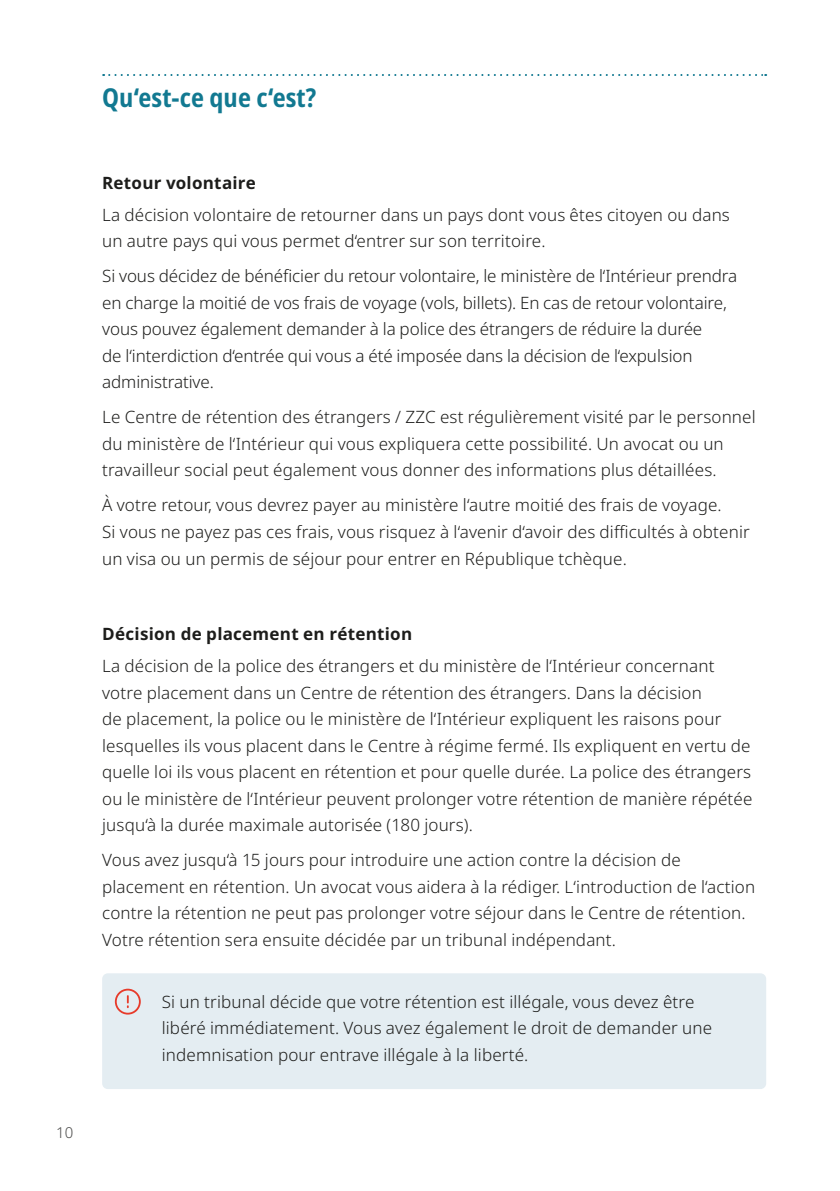
<style>
.page{position:relative;width:840px;height:1191px;background:#fff}
.page>*{position:absolute;margin:0;border:0;box-sizing:border-box;transform-origin:0 0}
.t1{font:700 26px "Noto Sans Condensed";letter-spacing:.005em;color:#127991}
.t2{font:17px/26.6px "Noto Sans";letter-spacing:.01em;color:#1d1d1b}
.t3{font:15px "Noto Sans";color:#4a4a49}
</style>
<div class="page">
<svg style="left:103px;top:74px;width:662px;height:2px"></svg>
<div style="left:102px;top:973px;width:663px;height:116px;background:#e4edf2;border-radius:6px"></div>
<svg style="left:115px;top:988px;width:26px;height:26px"></svg>
<p class="t3" style="left:56px;top:1121px;width:19px">10</p>
<h1 class="t1" style="left:102px;top:79px;width:215px">Qu‘est-ce que c‘est?</h1>
<p class="t2" style="left:102px;top:167px;width:629px;line-height:32.2px">Retour volontaire<br>La décision volontaire de retourner dans un pays dont vous êtes citoyen ou dans</p>
<p class="t2" style="left:102px;top:224px;width:636px;line-height:35px">un autre pays qui vous permet d‘entrer sur son territoire.<br>Si vous décidez de bénéficier du retour volontaire, le ministère de l‘Intérieur prendra</p>
<p class="t2" style="left:102px;top:290px;width:626px">en charge la moitié de vos frais de voyage (vols, billets). En cas de retour volontaire, vous pouvez également demander à la police des étrangers de réduire la durée<br>de l‘interdiction d‘entrée qui vous a été imposée dans la décision de l‘expulsion administrative.</p>
<p class="t2" style="left:102px;top:404px;width:654px">Le Centre de rétention des étrangers / ZZC est régulièrement visité par le personnel du ministère de l‘Intérieur qui vous expliquera cette possibilité. Un avocat ou un travailleur social peut également vous donner des informations plus détaillées.</p>
<p class="t2" style="left:102px;top:492px;width:648px">À votre retour, vous devrez payer au ministère l‘autre moitié des frais de voyage.<br>Si vous ne payez pas ces frais, vous risquez à l‘avenir d‘avoir des difficultés à obtenir un visa ou un permis de séjour pour entrer en République tchèque.</p>
<p class="t2" style="left:102px;top:618px;width:613px;line-height:32.2px">Décision de placement en rétention<br>La décision de la police des étrangers et du ministère de l‘Intérieur concernant</p>
<p class="t2" style="left:102px;top:680px;width:651px">votre placement dans un Centre de rétention des étrangers. Dans la décision<br>de placement, la police ou le ministère de l‘Intérieur expliquent les raisons pour lesquelles ils vous placent dans le Centre à régime fermé. Ils expliquent en vertu de quelle loi ils vous placent en rétention et pour quelle durée. La police des étrangers ou le ministère de l‘Intérieur peuvent prolonger votre rétention de manière répétée jusqu‘à la durée maximale autorisée (180 jours).</p>
<p class="t2" style="left:102px;top:847px;width:654px">Vous avez jusqu‘à 15 jours pour introduire une action contre la décision de placement en rétention. Un avocat vous aidera à la rédiger. L‘introduction de l‘action contre la rétention ne peut pas prolonger votre séjour dans le Centre de rétention.<br>Votre rétention sera ensuite décidée par un tribunal indépendant.</p>
<p class="t2" style="left:162px;top:988px;width:551px">Si un tribunal décide que votre rétention est illégale, vous devez être libéré immédiatement. Vous avez également le droit de demander une indemnisation pour entrave illégale à la liberté.</p>
</div>
